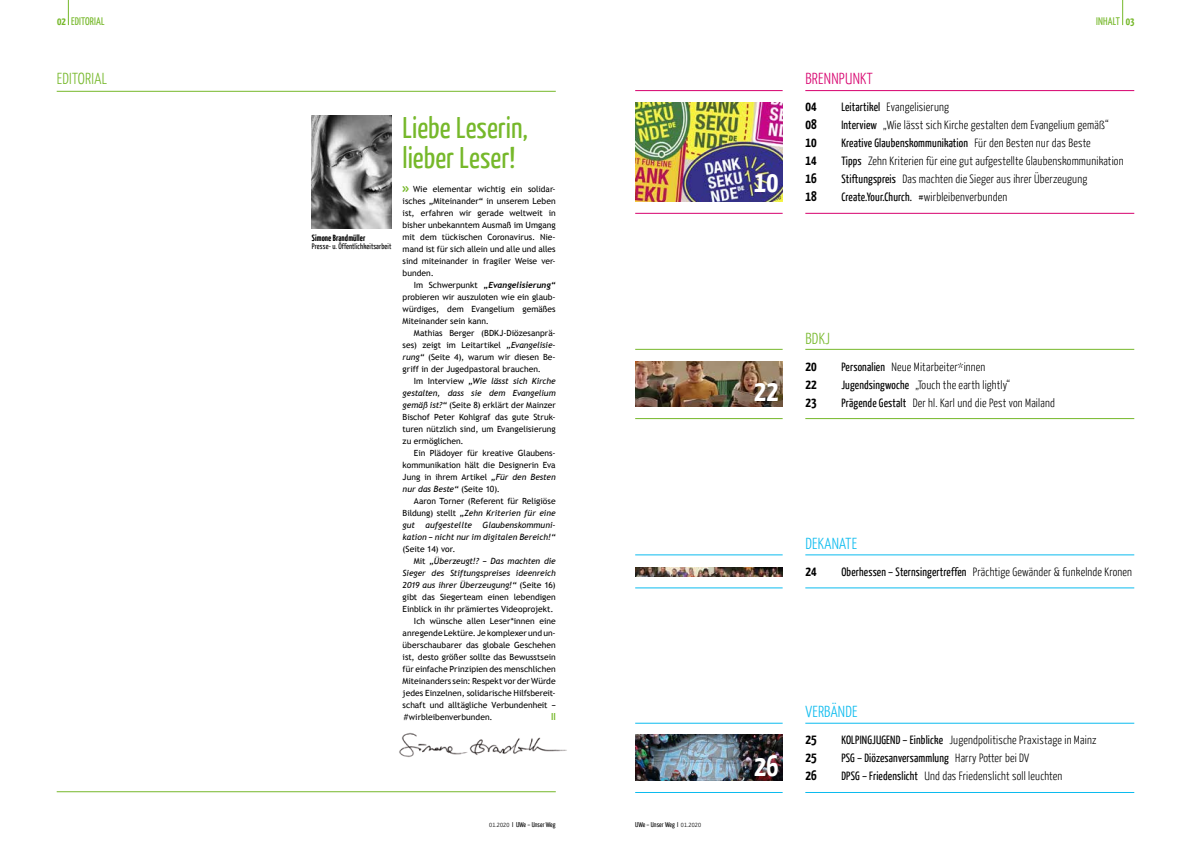
<style>
.page{position:relative;width:1191px;height:842px;background:#fff}
.page>*{position:absolute;margin:0;border:0;box-sizing:border-box;transform-origin:0 0}
.t1{font:30px/30px "BDKJ";letter-spacing:-.01em;color:#76b82a}
.t2{font:700 30px "BDKJ";color:#fff}
.t3{font:300 16px "BDKJ";color:#0bbbef}
.t4{font:300 16px "BDKJ";color:#76b82a}
.t5{font:300 16px "BDKJ";color:#d7006e}
.t6{font:700 14px "BDKJ";color:#000}
.t7{font:300 12px "BDKJ";color:#000}
.t8{font:12px "BDKJ";color:#000}
.t9{font:11px "BDKJ";color:#76b82a}
.t10{font:700 10px "BDKJ";color:#76b82a}
.t11{font:700 9px "BDKJ";color:#000}
.t12{font:8.5px/12px "Trebuchet MS";color:#000;text-align:justify}
.t13{font:italic 8.5px/12px "Trebuchet MS";color:#000;text-align:justify}
.t14{font:italic 700 8.5px "Trebuchet";letter-spacing:-.005em;color:#000}
.t15{font:8px "BDKJ";color:#000}
.t16{font:7px "BDKJ";color:#000}
.s1{font-weight:700}
.s2{font-family:"BDKJ";font-weight:700;font-size:12px;color:#76b82a}
.s3{font-family:"Trebuchet MS";font-weight:400;font-style:normal}
.s4{font-style:italic}
.s5{font-style:normal}
.s6{font-weight:300}
.s7{font-weight:400}
</style>
<div class="page">
<svg style="left:68px;top:0;width:1px;height:25px"></svg>
<hr style="left:57px;top:91px;width:499px;height:1px;background:#76b82a">
<hr style="left:57px;top:791px;width:499px;height:1px;background:#76b82a">
<img style="left:312px;top:116px;width:79px;height:112px">
<svg style="left:1122px;top:0;width:1px;height:25px"></svg>
<hr style="left:635px;top:90px;width:147px;height:1px;background:#d7006e">
<hr style="left:805px;top:213px;width:329px;height:1px;background:#d7006e">
<hr style="left:635px;top:213px;width:147px;height:1px;background:#d7006e">
<hr style="left:805px;top:90px;width:329px;height:1px;background:#d7006e">
<hr style="left:805px;top:723px;width:329px;height:1px;background:#0bbbef">
<hr style="left:635px;top:723px;width:147px;height:1px;background:#0bbbef">
<hr style="left:635px;top:792px;width:147px;height:1px;background:#0bbbef">
<hr style="left:805px;top:792px;width:329px;height:1px;background:#0bbbef">
<img style="left:635px;top:735px;width:147px;height:45px">
<hr style="left:805px;top:349px;width:329px;height:1px;background:#76b82a">
<img style="left:635px;top:361px;width:147px;height:45px">
<hr style="left:635px;top:349px;width:147px;height:1px;background:#76b82a">
<hr style="left:805px;top:418px;width:329px;height:1px;background:#76b82a">
<hr style="left:635px;top:418px;width:147px;height:1px;background:#76b82a">
<img style="left:635px;top:103px;width:147px;height:98px">
<hr style="left:805px;top:554px;width:329px;height:1px;background:#0bbbef">
<hr style="left:635px;top:554px;width:147px;height:1px;background:#0bbbef">
<hr style="left:635px;top:587px;width:147px;height:1px;background:#0bbbef">
<hr style="left:805px;top:587px;width:329px;height:1px;background:#0bbbef">
<img style="left:635px;top:567px;width:147px;height:9px">
<img style="left:399px;top:732px;width:168px;height:25px">
<p class="t9" style="left:57px;top:14px;width:49px"><span class="s1">02</span> EDITORIAL</p>
<h2 class="t4" style="left:57px;top:68px;width:52px">EDITORIAL</h2>
<p class="t11" style="left:312px;top:232px;width:55px">Simone Brandmüller</p>
<p class="t15" style="left:312px;top:241px;width:81px">Presse- u. Öffentlichkeitsarbeit</p>
<h1 class="t1" style="left:402px;top:111px;width:127px">Liebe Leserin, lieber Leser!</h1>
<p class="t12" style="left:402px;top:183px;width:155px"><span class="s2">&gt;&gt;</span> Wie elementar wichtig ein solidar&shy;isches „Miteinander“ in unserem Leben ist, erfahren wir gerade weltweit in bisher unbekanntem Ausmaß im Umgang mit dem tückischen Coronavirus. Nie&shy;mand ist für sich allein und alle und alles sind miteinander in fragiler Weise ver&shy;bunden.</p>
<p class="t14" style="left:414px;top:280px;width:143px"><span class="s3">Im Schwerpunkt</span> „Evangelisierung“</p>
<p class="t12" style="left:402px;top:291px;width:155px">probieren wir auszuloten wie ein glaub&shy;würdiges, dem Evangelium gemäßes Miteinander sein kann.</p>
<p class="t12" style="left:402px;top:327px;width:155px;text-indent:11px">Mathias Berger (BDKJ-Diözesanprä&shy;ses) zeigt im Leitartikel <span class="s4">„Evangelisie&shy;rung“</span> (Seite 4), warum wir diesen Be&shy;griff in der Jugedpastoral brauchen.</p>
<p class="t12" style="left:402px;top:375px;width:155px;text-indent:11px">Im Interview <span class="s4">„Wie lässt sich Kirche gestalten, dass sie dem Evangelium gemäß ist?“</span> (Seite 8) erklärt der Mainzer Bischof Peter Kohlgraf das gute Struk&shy;turen nützlich sind, um Evangelisierung zu ermöglichen.</p>
<p class="t12" style="left:402px;top:447px;width:155px;text-indent:11px">Ein Plädoyer für kreative Glaubens&shy;kommunikation hält die Designerin Eva Jung in ihrem Artikel <span class="s4">„Für den Besten nur das Beste“</span> (Seite 10).</p>
<p class="t13" style="left:402px;top:495px;width:155px;text-indent:11px"><span class="s5">Aaron Torner (Referent für Religiöse Bildung) stellt</span> „Zehn Kriterien für eine gut aufgestellte Glaubenskommuni&shy;kation – nicht nur im digitalen Bereich!“</p>
<p class="t12" style="left:402px;top:543px;width:54px">(Seite 14) vor.</p>
<p class="t13" style="left:414px;top:555px;width:143px"><span class="s5">Mit</span> „Überzeugt!? – Das machten die</p>
<p class="t13" style="left:402px;top:567px;width:155px">Sieger des Stiftungspreises ideenreich</p>
<p class="t13" style="left:402px;top:579px;width:155px">2019 aus ihrer Überzeugung!“ <span class="s5">(Seite 16)</span></p>
<p class="t12" style="left:402px;top:591px;width:155px">gibt das Siegerteam einen lebendigen</p>
<p class="t12" style="left:402px;top:603px;width:152px">Einblick in ihr prämiertes Videoprojekt.</p>
<p class="t12" style="left:414px;top:615px;width:143px">Ich wünsche allen Leser*innen eine</p>
<p class="t12" style="left:402px;top:627px;width:155px">anregende Lektüre. Je komplexer und un-</p>
<p class="t12" style="left:402px;top:639px;width:155px">überschaubarer das globale Geschehen</p>
<p class="t12" style="left:402px;top:651px;width:155px">ist, desto größer sollte das Bewusstsein</p>
<p class="t12" style="left:402px;top:663px;width:155px">für einfache Prinzipien des menschlichen</p>
<p class="t12" style="left:402px;top:675px;width:155px">Miteinanders sein: Respekt vor der Würde</p>
<p class="t12" style="left:402px;top:687px;width:155px">jedes Einzelnen, solidarische Hilfsbereit-</p>
<p class="t12" style="left:402px;top:699px;width:155px">schaft und alltägliche Verbundenheit –</p>
<p class="t12" style="left:404px;top:711px;width:90px">#wirbleibenverbunden.</p>
<p class="t10" style="left:551px;top:710px;width:6px">II</p>
<p class="t16" style="left:489px;top:820px;width:68px"><span class="s6">01.2020</span> I UWe – Unser Weg</p>
<p class="t16" style="left:635px;top:820px;width:67px">UWe – Unser Weg I <span class="s6">01.2020</span></p>
<h1 class="t2" style="left:754px;top:162px;width:26px">10</h1>
<p class="t9" style="left:1096px;top:14px;width:40px">INHALT <span class="s1">03</span></p>
<h2 class="t5" style="left:805px;top:68px;width:69px">BRENNPUNKT</h2>
<h3 class="t6" style="left:805px;top:97px;width:13px">04</h3>
<h3 class="t7" style="left:841px;top:99px;width:109px"><span class="s7">Leitartikel</span> Evangelisierung</h3>
<h3 class="t6" style="left:805px;top:115px;width:13px">08</h3>
<h3 class="t7" style="left:841px;top:117px;width:269px"><span class="s7">Interview</span> „Wie lässt sich Kirche gestalten dem Evangelium gemäß“</h3>
<h3 class="t6" style="left:805px;top:133px;width:13px">10</h3>
<h3 class="t8" style="left:841px;top:135px;width:251px">Kreative Glaubenskommunikation <span class="s6">Für den Besten nur das Beste</span></h3>
<h3 class="t6" style="left:805px;top:151px;width:13px">14</h3>
<h3 class="t7" style="left:841px;top:153px;width:284px"><span class="s7">Tipps</span> Zehn Kriterien für eine gut aufgestellte Glaubenskommunikation</h3>
<h3 class="t6" style="left:805px;top:169px;width:13px">16</h3>
<h3 class="t7" style="left:841px;top:171px;width:248px"><span class="s7">Stiftungspreis</span> Das machten die Sieger aus ihrer Überzeugung</h3>
<h3 class="t6" style="left:805px;top:187px;width:13px">18</h3>
<h3 class="t7" style="left:841px;top:189px;width:168px"><span class="s7">Create.Your.Church.</span> #wirbleibenverbunden</h3>
<h2 class="t4" style="left:805px;top:328px;width:26px">BDKJ</h2>
<h3 class="t6" style="left:805px;top:356px;width:13px">20</h3>
<h3 class="t7" style="left:841px;top:359px;width:146px"><span class="s7">Personalien</span> Neue Mitarbeiter*innen</h3>
<h3 class="t6" style="left:805px;top:374px;width:13px">22</h3>
<h3 class="t7" style="left:841px;top:377px;width:171px"><span class="s7">Jugendsingwoche</span> „Touch the earth lightly“</h3>
<h1 class="t2" style="left:754px;top:371px;width:64px">22 <sub>23</sub></h1>
<h3 class="t7" style="left:841px;top:395px;width:215px"><span class="s7">Prägende Gestalt</span> Der hl. Karl und die Pest von Mailand</h3>
<h2 class="t3" style="left:805px;top:533px;width:53px">DEKANATE</h2>
<h3 class="t6" style="left:805px;top:562px;width:13px">24</h3>
<h3 class="t7" style="left:841px;top:564px;width:292px"><span class="s7">Oberhessen – Sternsingertreffen</span> Prächtige Gewänder &amp; funkelnde Kronen</h3>
<h2 class="t3" style="left:805px;top:702px;width:54px">VERBÄNDE</h2>
<h3 class="t6" style="left:805px;top:730px;width:13px">25</h3>
<h3 class="t7" style="left:841px;top:733px;width:257px"><span class="s7">KOLPINGJUGEND – Einblicke</span> Jugendpolitische Praxistage in Mainz</h3>
<h3 class="t6" style="left:805px;top:748px;width:13px">25</h3>
<h3 class="t8" style="left:841px;top:750px;width:190px">PSG – Diözesanversammlung <span class="s6">Harry Potter bei DV</span></h3>
<h1 class="t2" style="left:754px;top:746px;width:64px">26 <sub>26</sub></h1>
<h3 class="t7" style="left:841px;top:769px;width:223px"><span class="s7">DPSG – Friedenslicht</span> Und das Friedenslicht soll leuchten</h3>
</div>
